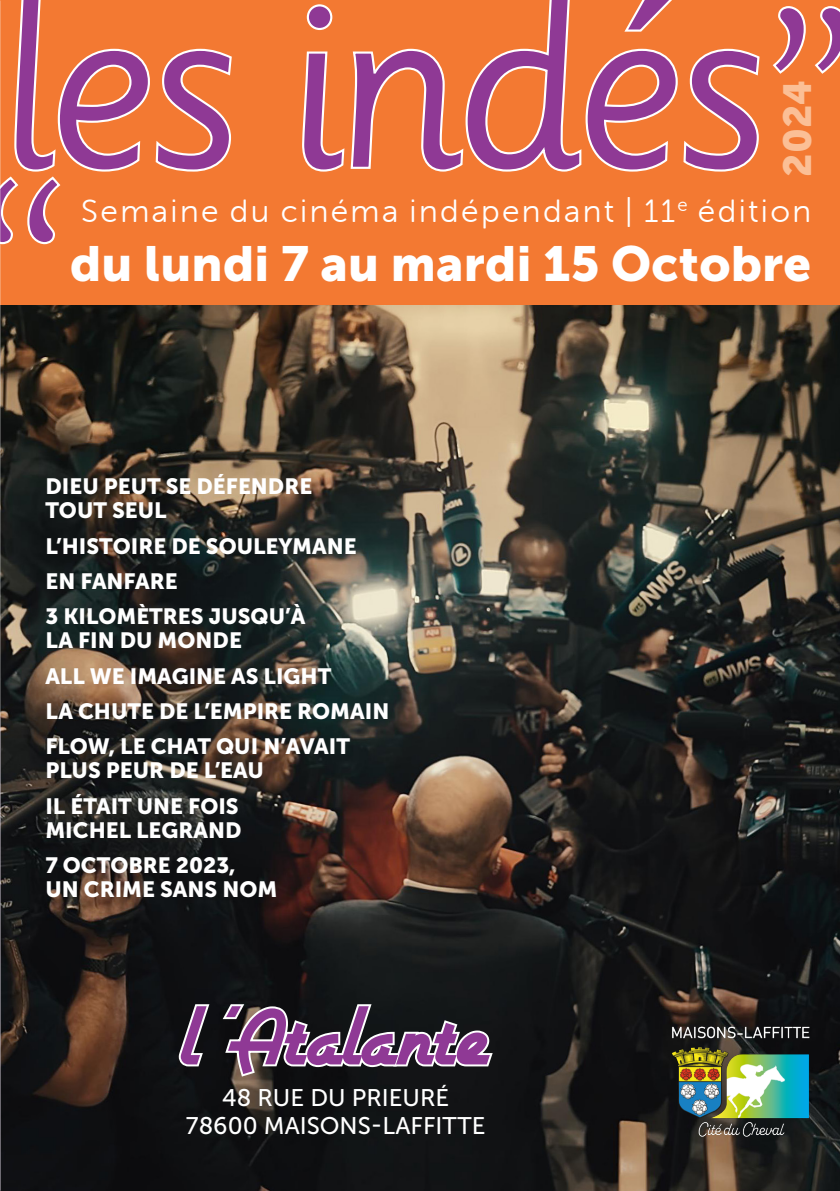
<style>
.page{position:relative;width:840px;height:1191px;background:#fff}
.page>*{position:absolute;margin:0;border:0;box-sizing:border-box;transform-origin:0 0}
.t1{font:49px "Museo Sans 900";letter-spacing:.005em;color:#fff}
.t2{font:39px "Museo Sans 900";color:#fbbf96}
.t3{font:32px "Museo Sans Rounded 300";letter-spacing:.075em;color:#fff}
.t4{font:24px/28px "Museo Sans 500";color:#fff;text-align:center}
.t5{font:22px/35.4px "Museo Sans 900";color:#fff}
</style>
<div class="page">
<img style="left:0;top:304px;width:839px;height:887px">
<div style="left:0;top:0;width:839px;height:304px;background:#f37932"></div>
<svg style="left:14px;top:0;width:746px;height:172px"></svg>
<svg style="left:772px;top:6px;width:67px;height:68px"></svg>
<svg style="left:0;top:175px;width:61px;height:70px"></svg>
<svg style="left:176px;top:1002px;width:36px;height:66px;background:#513a54"></svg>
<svg style="left:219px;top:1002px;width:276px;height:79px;background:#563d58"></svg>
<img style="left:665px;top:1013px;width:150px;height:136px">
<h2 class="t2" style="left:775px;top:177px;width:98px;rotate:-90deg">2024</h2>
<h3 class="t3" style="left:81px;top:193px;width:731px">Semaine du cinéma indépendant | 11<sup>e</sup> édition</h3>
<h1 class="t1" style="left:70px;top:236px;width:742px">du lundi 7 au mardi 15 Octobre</h1>
<p class="t5" style="left:45px;top:474px;width:268px;line-height:24px">DIEU PEUT SE DÉFENDRE<br>TOUT SEUL</p>
<p class="t5" style="left:45px;top:528px;width:312px">L’HISTOIRE DE SOULEYMANE<br>EN FANFARE<br>3 KILOMÈTRES JUSQU’À</p>
<p class="t5" style="left:45px;top:623px;width:345px">LA FIN DU MONDE<br>ALL WE IMAGINE AS LIGHT<br>LA CHUTE DE L’EMPIRE ROMAIN<br>FLOW, LE CHAT QUI N’AVAIT</p>
<p class="t5" style="left:45px;top:753px;width:220px">PLUS PEUR DE L’EAU<br>IL ÉTAIT UNE FOIS</p>
<p class="t5" style="left:45px;top:812px;width:198px">MICHEL LEGRAND<br>7 OCTOBRE 2023,</p>
<p class="t5" style="left:45px;top:871px;width:233px">UN CRIME SANS NOM</p>
<p class="t4" style="left:186px;top:1084px;width:301px">48 RUE DU PRIEURÉ<br>78600 MAISONS-LAFFITTE</p>
</div>
